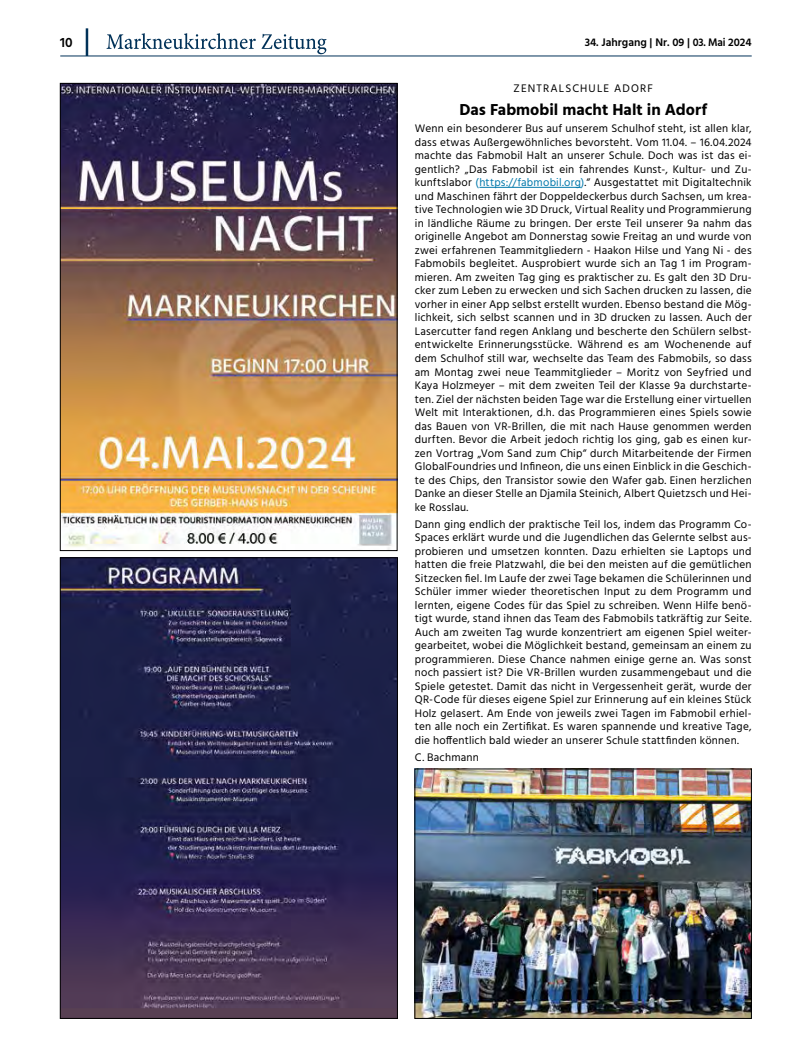
<style>
.page{position:relative;width:812px;height:1056px;background:#fff}
.page>*{position:absolute;margin:0;border:0;box-sizing:border-box;transform-origin:0 0}
.t1{font:700 16.25px "Hind";color:#000}
.t2{font:600 13.75px "Hind";color:#000}
.t3{font:11.25px/13.5px "Hind";letter-spacing:.02em;color:#000;text-align:justify}
.t4{font:600 11.25px "Hind";color:#000}
.t5{font:11.25px "Hind";letter-spacing:.1em;color:#000}
.s1{color:#0078ab}
</style>
<div class="page">
<img style="left:62px;top:85px;width:333px;height:464px">
<div style="left:60px;top:83px;width:337px;height:468px;border:1px solid #000"></div>
<img style="left:62px;top:559px;width:333px;height:458px">
<div style="left:60px;top:557px;width:337px;height:462px;border:1px solid #000"></div>
<hr style="left:479px;top:187px;width:101px;height:1px;background:#0078ab">
<img style="left:416px;top:771px;width:333px;height:246px">
<div style="left:414px;top:769px;width:337px;height:250px;border:1px solid #000"></div>
<svg style="left:107px;top:33px;width:219px;height:21px"></svg>
<hr style="left:60px;top:56px;width:691px;height:1px;background:#003158">
<hr style="left:86px;top:28px;width:2px;height:28px;background:#003158">
<p class="t2" style="left:60px;top:34px;width:14px">10</p>
<p class="t4" style="left:584px;top:36px;width:168px">34. Jahrgang | Nr. 09 | 03. Mai 2024</p>
<p class="t5" style="left:513px;top:81px;width:141px">ZENTRALSCHULE ADORF</p>
<h1 class="t1" style="left:459px;top:100px;width:249px">Das Fabmobil macht Halt in Adorf</h1>
<p class="t3" style="left:415px;top:123px;width:338px">Wenn ein besonderer Bus auf unserem Schulhof steht, ist allen klar, dass etwas Außergewöhnliches bevorsteht. Vom 11.04. – 16.04.2024 machte das Fabmobil Halt an unserer Schule. Doch was ist das ei&shy;gentlich? „Das Fabmobil ist ein fahrendes Kunst-, Kultur- und Zu&shy;kunftslabor <span class="s1">(https://fabmobil.org)</span>.“ Ausgestattet mit Digitaltechnik und Maschinen fährt der Doppeldeckerbus durch Sachsen, um krea&shy;tive Technologien wie 3D Druck, Virtual Reality und Programmierung in ländliche Räume zu bringen. Der erste Teil unserer 9a nahm das originelle Angebot am Donnerstag sowie Freitag an und wurde von zwei erfahrenen Teammitgliedern - Haakon Hilse und Yang Ni - des Fabmobils begleitet. Ausprobiert wurde sich an Tag 1 im Program&shy;mieren. Am zweiten Tag ging es praktischer zu. Es galt den 3D Dru&shy;cker zum Leben zu erwecken und sich Sachen drucken zu lassen, die vorher in einer App selbst erstellt wurden. Ebenso bestand die Mög&shy;lichkeit, sich selbst scannen und in 3D drucken zu lassen. Auch der Lasercutter fand regen Anklang und bescherte den Schülern selbst&shy;entwickelte Erinnerungsstücke. Während es am Wochenende auf dem Schulhof still war, wechselte das Team des Fabmobils, so dass am Montag zwei neue Teammitglieder – Moritz von Seyfried und Kaya Holzmeyer – mit dem zweiten Teil der Klasse 9a durchstarte&shy;ten. Ziel der nächsten beiden Tage war die Erstellung einer virtuellen Welt mit Interaktionen, d.h. das Programmieren eines Spiels sowie das Bauen von VR-Brillen, die mit nach Hause genommen werden durften. Bevor die Arbeit jedoch richtig los ging, gab es einen kur&shy;zen Vortrag „Vom Sand zum Chip“ durch Mitarbeitende der Firmen GlobalFoundries und Infineon, die uns einen Einblick in die Geschich&shy;te des Chips, den Transistor sowie den Wafer gab. Einen herzlichen Danke an dieser Stelle an Djamila Steinich, Albert Quietzsch und Hei&shy;ke Rosslau.</p>
<p class="t3" style="left:415px;top:518px;width:338px">Dann ging endlich der praktische Teil los, indem das Programm Co-Spaces erklärt wurde und die Jugendlichen das Gelernte selbst aus&shy;probieren und umsetzen konnten. Dazu erhielten sie Laptops und hatten die freie Platzwahl, die bei den meisten auf die gemütlichen Sitzecken fiel. Im Laufe der zwei Tage bekamen die Schülerinnen und Schüler immer wieder theoretischen Input zu dem Programm und lernten, eigene Codes für das Spiel zu schreiben. Wenn Hilfe benö&shy;tigt wurde, stand ihnen das Team des Fabmobils tatkräftig zur Seite.<br>Auch am zweiten Tag wurde konzentriert am eigenen Spiel weiter&shy;gearbeitet, wobei die Möglichkeit bestand, gemeinsam an einem zu programmieren. Diese Chance nahmen einige gerne an. Was sonst noch passiert ist? Die VR-Brillen wurden zusammengebaut und die Spiele getestet. Damit das nicht in Vergessenheit gerät, wurde der QR-Code für dieses eigene Spiel zur Erinnerung auf ein kleines Stück Holz gelasert. Am Ende von jeweils zwei Tagen im Fabmobil erhiel&shy;ten alle noch ein Zertifikat. Es waren spannende und kreative Tage, die hoffentlich bald wieder an unserer Schule stattfinden können.</p>
<p class="t3" style="left:415px;top:751px;width:66px">C. Bachmann</p>
</div>
